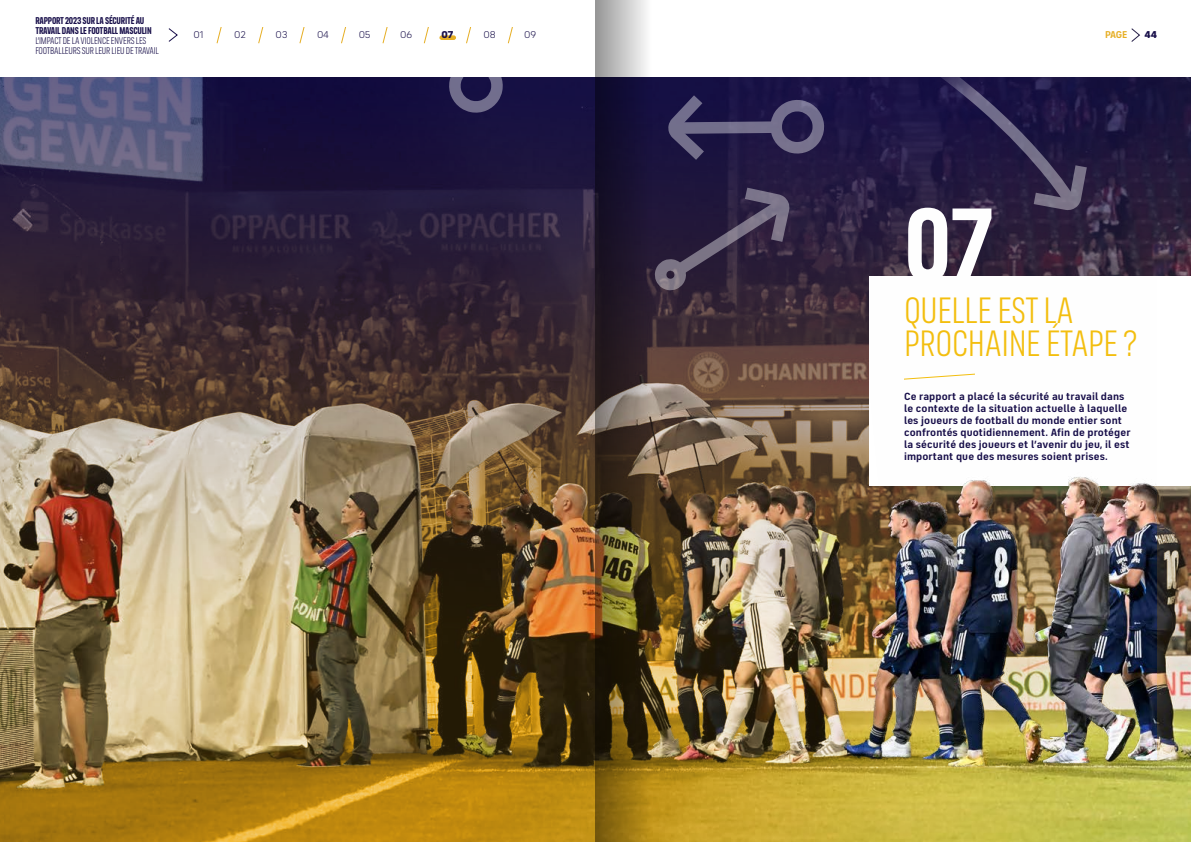
<style>
.page{position:relative;width:1191px;height:842px;background:#fff}
.page>*{position:absolute;margin:0;border:0;box-sizing:border-box;transform-origin:0 0}
.t1{font:700 104.7px "FS Industrie Cd";color:#fff}
.t2{font:37.5px/33px "FS Industrie Cd";letter-spacing:-.01em;color:#f4bf0f}
.t3{font:700 10.5px/12px "FS Industrie";letter-spacing:.01em;color:#180f4a}
.t4{font:10px/10px "FS Industrie Cd";letter-spacing:-.02em;color:#180f4a}
.t5{font:700 10px/10px "FS Industrie Cd";letter-spacing:-.02em;color:#180f4a}
.t6{font:10px "FS Industrie";letter-spacing:-.02em;color:#180f4a}
.t7{font:900 10px "FS Industrie";color:#180f4a}
.t8{font:700 10px "FS Industrie";color:#e6ae23}
</style>
<div class="page">
<img style="left:1157px;top:77px;width:34px;height:765px">
<div style="left:869px;top:276px;width:322px;height:210px;background:#fff"></div>
<img style="left:0;top:77px;width:847px;height:765px">
<img style="left:847px;top:77px;width:310px;height:765px">
<div style="left:439px;top:35px;width:17px;height:5px;background:#e6ae23;border-radius:2px"></div>
<svg style="left:216px;top:27px;width:6px;height:17px"></svg>
<svg style="left:507px;top:27px;width:6px;height:17px"></svg>
<svg style="left:258px;top:27px;width:6px;height:17px"></svg>
<svg style="left:299px;top:27px;width:6px;height:17px"></svg>
<svg style="left:341px;top:27px;width:5px;height:17px"></svg>
<svg style="left:382px;top:27px;width:6px;height:17px"></svg>
<svg style="left:423px;top:27px;width:6px;height:17px"></svg>
<svg style="left:466px;top:27px;width:5px;height:17px"></svg>
<svg style="left:168px;top:28px;width:10px;height:14px"></svg>
<img style="left:595px;top:0;width:68px;height:842px">
<p class="t5" style="left:35px;top:15px;width:118px">RAPPORT 2023 SUR LA SÉCURITÉ AU<br>TRAVAIL DANS LE FOOTBALL MASCULIN</p>
<p class="t4" style="left:35px;top:36px;width:125px">L’IMPACT DE LA VIOLENCE ENVERS LES<br>FOOTBALLEURS SUR LEUR LIEU DE TRAVAIL</p>
<p class="t6" style="left:193px;top:29px;width:11px">01</p>
<p class="t6" style="left:234px;top:29px;width:13px">02</p>
<p class="t6" style="left:275px;top:29px;width:13px">03</p>
<p class="t6" style="left:317px;top:29px;width:13px">04</p>
<p class="t6" style="left:359px;top:29px;width:13px">05</p>
<p class="t6" style="left:400px;top:29px;width:13px">06</p>
<p class="t7" style="left:441px;top:28px;width:13px">07</p>
<p class="t6" style="left:483px;top:29px;width:14px">08</p>
<p class="t6" style="left:524px;top:29px;width:13px">09</p>
<p class="t8" style="left:1105px;top:28px;width:24px">PAGE</p>
<p class="t7" style="left:1144px;top:28px;width:14px">44</p>
<h1 class="t1" style="left:904px;top:180px;width:90px">07</h1>
<h2 class="t2" style="left:904px;top:295px;width:235px">QUELLE EST LA<br>PROCHAINE ÉTAPE ?</h2>
<p class="t3" style="left:904px;top:390px;width:228px">Ce rapport a placé la sécurité au travail dans le contexte de la situation actuelle à laquelle les joueurs de football du monde entier sont confrontés quotidiennement. Afin de protéger la sécurité des joueurs et l’avenir du jeu, il est important que des mesures soient prises.</p>
</div>
